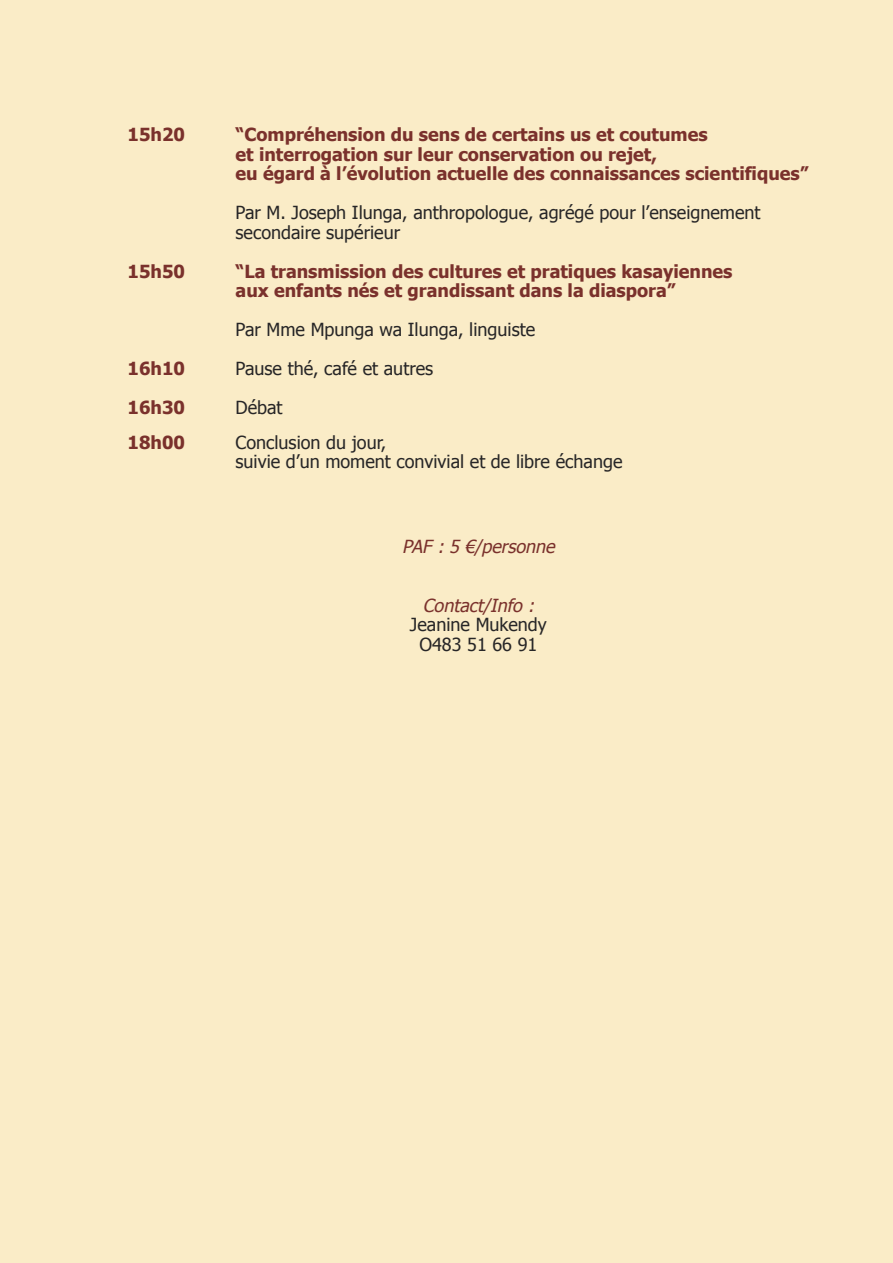
<style>
.page{position:relative;width:893px;height:1263px;background:#faecc7}
.page>*{position:absolute;margin:0;border:0;box-sizing:border-box;transform-origin:0 0}
.t1{font:700 18px/19.5px "Tahoma";color:#7a312c}
.t2{font:18px/19.5px "Tahoma";color:#272627}
.t3{font:italic 18px "Tahoma";color:#7a312c}
</style>
<div class="page">
<p class="t1" style="left:128px;top:124px;width:59px">15h20</p>
<p class="t1" style="left:236px;top:124px;width:575px">“Compréhension du sens de certains us et coutumes<br>et interrogation sur leur conservation ou rejet,<br>eu égard à l’évolution actuelle des connaissances scientifiques”</p>
<p class="t2" style="left:236px;top:202px;width:526px">Par M. Joseph Ilunga, anthropologue, agrégé pour l’enseignement secondaire supérieur</p>
<p class="t1" style="left:128px;top:261px;width:59px">15h50</p>
<p class="t1" style="left:236px;top:261px;width:498px">“La transmission des cultures et pratiques kasayiennes aux enfants nés et grandissant dans la diaspora”</p>
<p class="t2" style="left:236px;top:319px;width:301px">Par Mme Mpunga wa Ilunga, linguiste</p>
<p class="t1" style="left:128px;top:358px;width:59px">16h10</p>
<p class="t2" style="left:236px;top:358px;width:199px">Pause thé, café et autres</p>
<p class="t1" style="left:128px;top:397px;width:59px">16h30</p>
<p class="t2" style="left:236px;top:397px;width:49px">Débat</p>
<p class="t1" style="left:128px;top:432px;width:59px">18h00</p>
<p class="t2" style="left:236px;top:432px;width:388px">Conclusion du jour,<br>suivie d’un moment convivial et de libre échange</p>
<p class="t3" style="left:402px;top:535px;width:158px">PAF : 5 €/personne</p>
<p class="t3" style="left:423px;top:593px;width:117px">Contact/Info :</p>
<p class="t2" style="left:410px;top:614px;width:138px;text-align:center">Jeanine Mukendy<br>O483 51 66 91</p>
</div>
